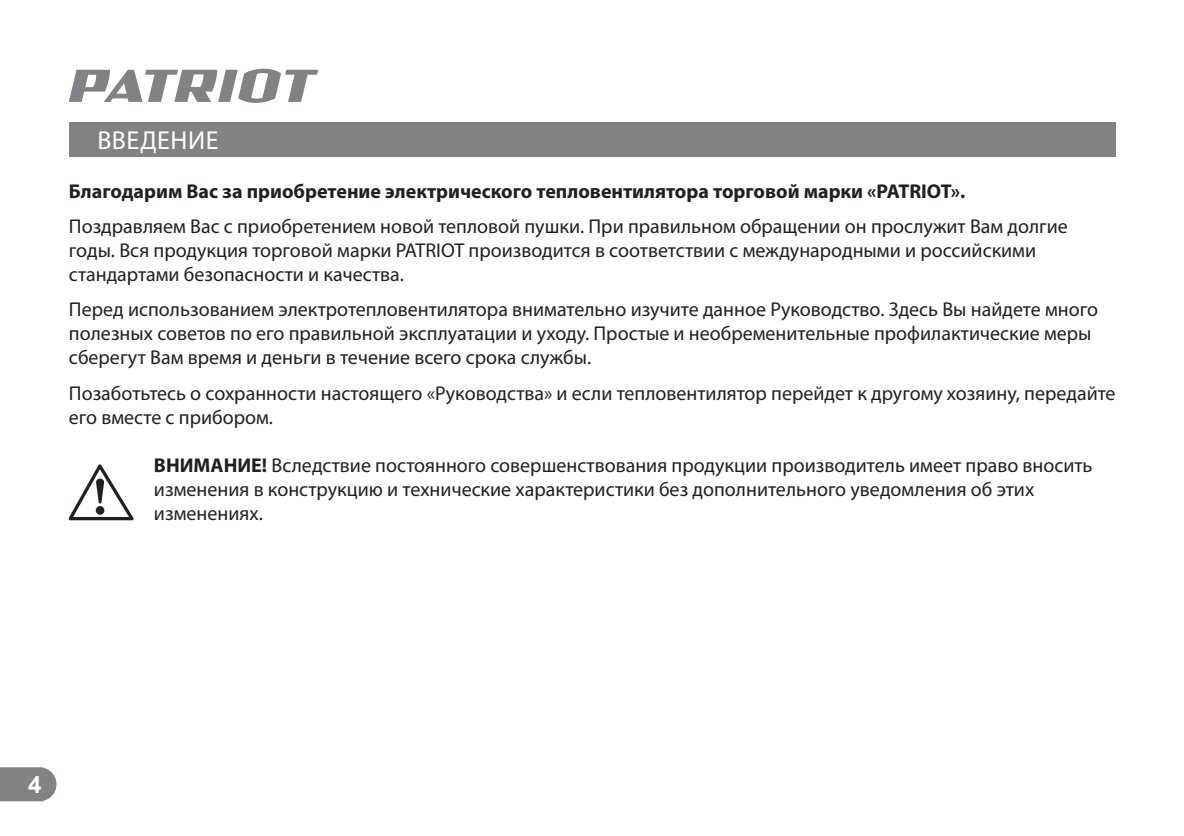
<style>
.page{position:relative;width:1184px;height:836px;background:#fff}
.page>*{position:absolute;margin:0;border:0;box-sizing:border-box;transform-origin:0 0}
.t1{font:26px "Myriad Pro";letter-spacing:.02em;color:#fff}
.t2{font:700 24px "Arial";color:#fff}
.t3{font:20px/24px "Myriad Pro";color:#231f20}
.t4{font:700 20px "Myriad Pro";color:#231f20}
.s1{font-weight:700}
</style>
<div class="page">
<svg style="left:0;top:767px;width:56px;height:34px;background:#88898c"></svg>
<div style="left:69px;top:123px;width:1046px;height:34px;background:#808285"></div>
<svg style="left:69px;top:69px;width:249px;height:34px"></svg>
<svg style="left:68px;top:464px;width:66px;height:56px"></svg>
<h1 class="t1" style="left:97px;top:125px;width:123px">введение</h1>
<p class="t4" style="left:69px;top:178px;width:898px">Благодарим Вас за приобретение электрического тепловентилятора торговой марки «PATRIOT».</p>
<p class="t3" style="left:69px;top:214px;width:1000px">Поздравляем Вас с приобретением новой тепловой пушки. При правильном обращении он прослужит Вам долгие годы. Вся продукция торговой марки PATRIOT производится в соответствии с международными и российскими стандартами безопасности и качества.</p>
<p class="t3" style="left:69px;top:297px;width:1030px">Перед использованием электротепловентилятора внимательно изучите данное Руководство. Здесь Вы найдете много полезных советов по его правильной эксплуатации и уходу. Простые и необременительные профилактические меры сберегут Вам время и деньги в течение всего срока службы.</p>
<p class="t3" style="left:69px;top:380px;width:1048px">Позаботьтесь о сохранности настоящего «Руководства» и если тепловентилятор перейдет к другому хозяину, передайте его вместе с прибором.</p>
<p class="t3" style="left:154px;top:452px;width:940px"><span class="s1">ВНИМАНИЕ!</span> Вследствие постоянного совершенствования продукции производитель имеет право вносить изменения в конструкцию и технические характеристики без дополнительного уведомления об этих изменениях.</p>
<p class="t2" style="left:28px;top:768px;width:15px">4</p>
</div>
